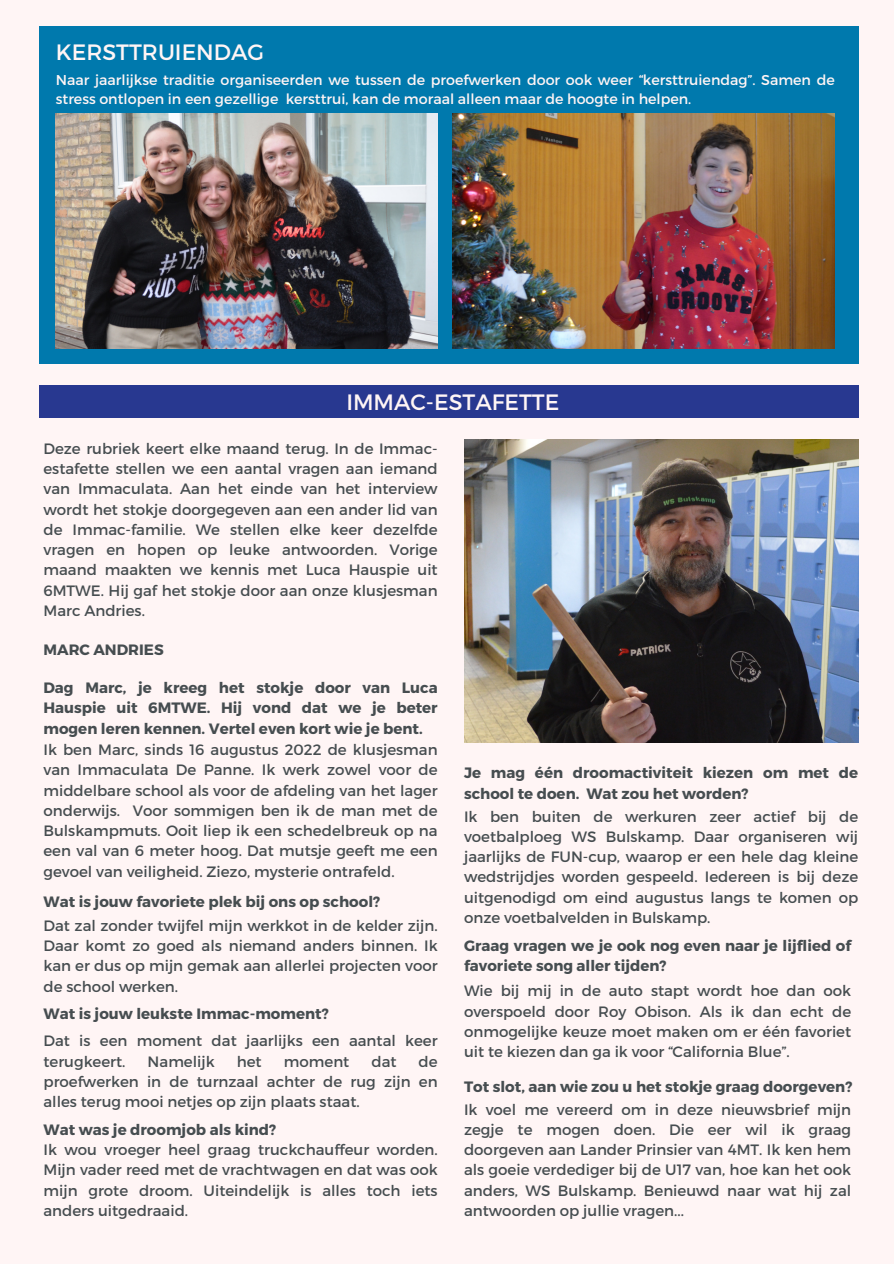
<style>
.page{position:relative;width:894px;height:1264px;background:#fff}
.page>*{position:absolute;margin:0;border:0;box-sizing:border-box;transform-origin:0 0}
.t1{font:22.2px "Montserrat";color:#fff5f5}
.t2{font:15px/20.2px "Montserrat";color:#464d50;text-align:justify}
.t3{font:700 15px/20.2px "Montserrat";color:#464d50}
.t4{font:14.25px/19.2px "Montserrat";color:#fff5f5}
</style>
<div class="page">
<div style="left:0;top:0;width:893px;height:1263px;background:#fff5f5"></div>
<div style="left:39px;top:27px;width:819px;height:337px;background:#0079ad"></div>
<div style="left:39px;top:385px;width:819px;height:33px;background:#283890"></div>
<img style="left:464px;top:439px;width:393px;height:303px">
<img style="left:56px;top:114px;width:381px;height:234px">
<img style="left:452px;top:113px;width:382px;height:236px">
<p class="t1" style="left:56px;top:38px;width:210px">KERSTTRUIENDAG</p>
<p class="t4" style="left:56px;top:69px;width:780px">Naar jaarlijkse traditie organiseerden we tussen de proefwerken door ook weer “kersttruiendag”. Samen de stress ontlopen in een gezellige kersttrui, kan de moraal alleen maar de hoogte in helpen.</p>
<p class="t1" style="left:346px;top:388px;width:214px">IMMAC-ESTAFETTE</p>
<p class="t2" style="left:43px;top:437px;width:395px">Deze rubriek keert elke maand terug. In de Immac&shy;estafette stellen we een aantal vragen aan iemand van Immaculata. Aan het einde van het interview wordt het stokje doorgegeven aan een ander lid van de Immac-familie. We stellen elke keer dezelfde vragen en hopen op leuke antwoorden. Vorige maand maakten we kennis met Luca Hauspie uit 6MTWE. Hij gaf het stokje door aan onze klusjesman Marc Andries.</p>
<p class="t3" style="left:43px;top:638px;width:122px">MARC ANDRIES</p>
<p class="t3" style="left:43px;top:677px;width:395px;text-align:justify">Dag Marc, je kreeg het stokje door van Luca Hauspie uit 6MTWE. Hij vond dat we je beter mogen leren kennen. Vertel even kort wie je bent.</p>
<p class="t2" style="left:43px;top:738px;width:395px">Ik ben Marc, sinds 16 augustus 2022 de klusjesman van Immaculata De Panne. Ik werk zowel voor de middelbare school als voor de afdeling van het lager onderwijs. Voor sommigen ben ik de man met de Bulskampmuts. Ooit liep ik een schedelbreuk op na een val van 6 meter hoog. Dat mutsje geeft me een gevoel van veiligheid. Ziezo, mysterie ontrafeld.</p>
<p class="t2" style="left:43px;top:914px;width:395px">Dat zal zonder twijfel mijn werkkot in de kelder zijn.<br>Daar komt zo goed als niemand anders binnen. Ik kan er dus op mijn gemak aan allerlei projecten voor de school werken.</p>
<p class="t3" style="left:43px;top:890px;width:338px">Wat is jouw favoriete plek bij ons op school?</p>
<p class="t3" style="left:43px;top:1002px;width:287px">Wat is jouw leukste Immac-moment?</p>
<p class="t2" style="left:43px;top:1030px;width:395px">Dat is een moment dat jaarlijks een aantal keer terugkeert.</p>
<p class="t2" style="left:148px;top:1050px;width:69px">Namelijk</p>
<p class="t2" style="left:237px;top:1050px;width:26px">het</p>
<p class="t2" style="left:284px;top:1050px;width:67px">moment</p>
<p class="t2" style="left:371px;top:1050px;width:27px">dat</p>
<p class="t2" style="left:43px;top:1050px;width:395px;text-indent:375px">de proefwerken in de turnzaal achter de rug zijn en alles terug mooi netjes op zijn plaats staat.</p>
<p class="t2" style="left:43px;top:1138px;width:395px">Ik wou vroeger heel graag truckchauffeur worden.<br>Mijn vader reed met de vrachtwagen en dat was ook mijn grote droom. Uiteindelijk is alles toch iets anders uitgedraaid.</p>
<p class="t3" style="left:43px;top:1118px;width:234px">Wat was je droomjob als kind?</p>
<p class="t3" style="left:464px;top:762px;width:395px">Je mag één droomactiviteit kiezen om met de school te doen. Wat zou het worden?</p>
<p class="t2" style="left:464px;top:805px;width:395px">Ik ben buiten de werkuren zeer actief bij de voetbalploeg WS Bulskamp. Daar organiseren wij jaarlijks de FUN-cup, waarop er een hele dag kleine wedstrijdjes worden gespeeld. Iedereen is bij deze uitgenodigd om eind augustus langs te komen op onze voetbalvelden in Bulskamp.</p>
<p class="t3" style="left:464px;top:934px;width:388px">Graag vragen we je ook nog even naar je lijflied of favoriete song aller tijden?</p>
<p class="t2" style="left:464px;top:980px;width:388px">Wie bij mij in de auto stapt wordt hoe dan ook overspoeld door Roy Obison. Als ik dan echt de onmogelijke keuze moet maken om er één favoriet uit te kiezen dan ga ik voor “California Blue”.</p>
<p class="t3" style="left:464px;top:1075px;width:390px">Tot slot, aan wie zou u het stokje graag doorgeven?</p>
<p class="t2" style="left:464px;top:1098px;width:388px">Ik voel me vereerd om in deze nieuwsbrief mijn zegje te mogen doen. Die eer wil ik graag doorgeven aan Lander Prinsier van 4MT. Ik ken hem als goeie verdediger bij de U17 van, hoe kan het ook anders, WS Bulskamp. Benieuwd naar wat hij zal antwoorden op jullie vragen...</p>
</div>
